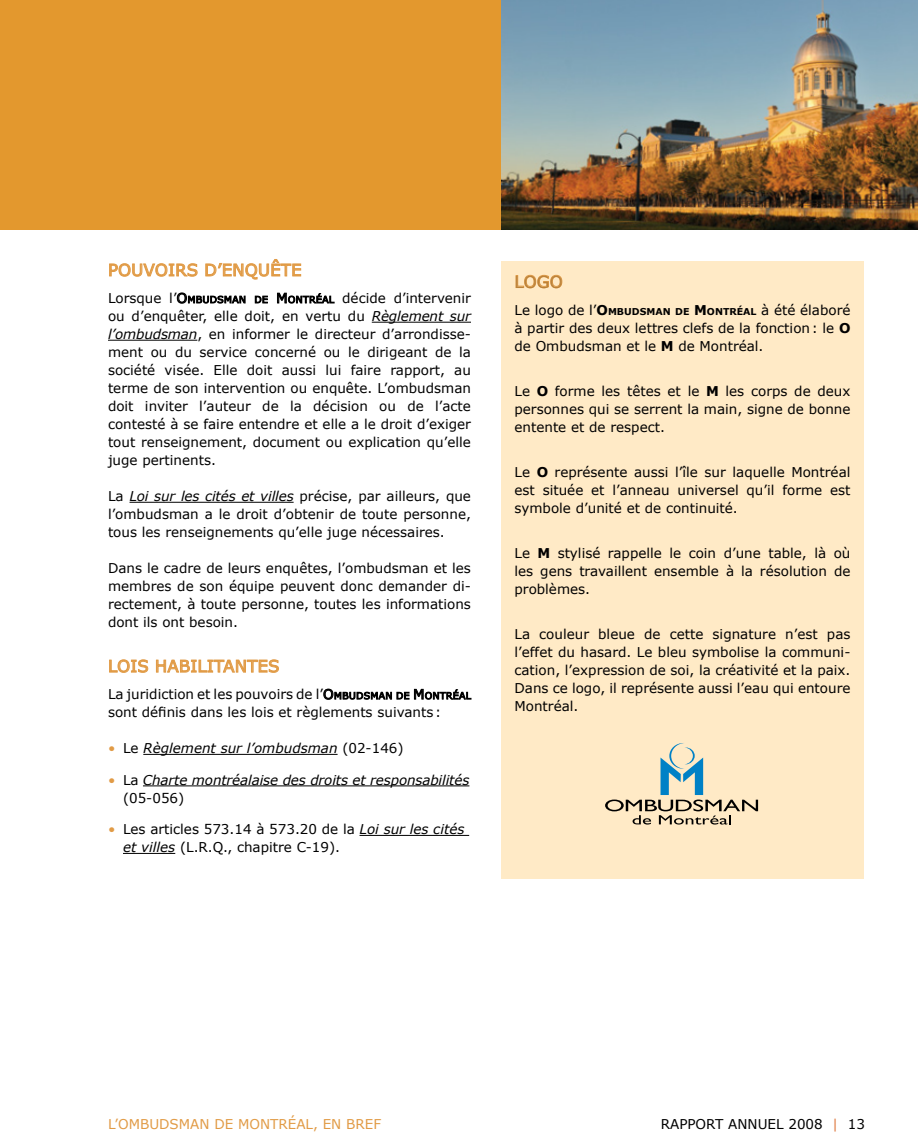
<style>
.page{position:relative;width:918px;height:1148px;background:#fff}
.page>*{position:absolute;margin:0;border:0;box-sizing:border-box;transform-origin:0 0}
.TITRE_AVEC_FILET{font:16.5px "Verdana";letter-spacing:.01em;color:#e19b46}
.TITRE_AVEC_FILET-2{font:16.5px "Verdana";color:#ba8139}
.COURANT{font:13.5px/18px "Verdana";color:#000;text-align:justify}
.BULLET{font:italic 13.5px/18px "Verdana";letter-spacing:-.01em;color:#000}
.BULLET-2{font:13.5px/18px "Verdana";color:#000}
.t1{font:13.5px "Verdana";color:#e19b46}
.s1{font-style:inherit}
.s2{font-size:9.45px}
.s3{font-style:italic}
.s4{font-style:normal;color:#e19b46}
.s5{font-style:normal}
.s6{color:#e19b46}
.s7{font-weight:700}
.s8{font-weight:700;font-size:9.45px}
.s9{color:#e07f48}
</style>
<div class="page">
<div style="left:0;top:0;width:918px;height:230px;background:#e3982e"></div>
<div style="left:501px;top:261px;width:363px;height:618px;background:#ffeac6"></div>
<svg style="left:516px;top:275px;width:46px;height:13px"></svg>
<hr style="left:372px;top:322px;width:99px;height:1px;background:#000">
<hr style="left:108px;top:340px;width:89px;height:1px;background:#000">
<hr style="left:130px;top:502px;width:164px;height:1px;background:#000">
<hr style="left:143px;top:754px;width:195px;height:1px;background:#000">
<hr style="left:143px;top:785px;width:326px;height:1px;background:#000">
<hr style="left:360px;top:835px;width:109px;height:1px;background:#000">
<hr style="left:123px;top:853px;width:52px;height:1px;background:#000">
<svg style="left:109px;top:263px;width:89px;height:13px"></svg>
<svg style="left:206px;top:259px;width:95px;height:20px"></svg>
<svg style="left:177px;top:292px;width:69px;height:12px"></svg>
<svg style="left:255px;top:295px;width:13px;height:9px"></svg>
<svg style="left:277px;top:292px;width:58px;height:12px"></svg>
<svg style="left:109px;top:659px;width:39px;height:13px"></svg>
<svg style="left:156px;top:659px;width:123px;height:13px"></svg>
<svg style="left:323px;top:688px;width:149px;height:12px"></svg>
<svg style="left:605px;top:743px;width:153px;height:81px"></svg>
<img style="left:501px;top:0;width:417px;height:230px">
<p class="TITRE_AVEC_FILET" style="left:108px;top:259px;width:195px">POUVOIRS D’ENQUÊTE</p>
<p class="COURANT" style="left:108px;top:289px;width:365px">Lorsque l’<span class="s1">O</span><span class="s2">MBUDSMAN DE</span> <span class="s1">M</span> <span class="s2">ONTRÉAL</span> décide d’intervenir ou d’enquêter, elle doit, en vertu du <span class="s3">Règlement sur l’ombudsman</span>, en informer le directeur d’arrondisse&shy;ment ou du service concerné ou le dirigeant de la société visée. Elle doit aussi lui faire rapport, au terme de son intervention ou enquête. L’ombudsman doit inviter l’auteur de la décision ou de l’acte contesté à se faire entendre et elle a le droit d’exiger tout renseignement, document ou explication qu’elle juge pertinents.</p>
<p class="COURANT" style="left:108px;top:487px;width:365px">La <span class="s3">Loi sur les cités et villes</span> précise, par ailleurs, que l’ombudsman a le droit d’obtenir de toute personne, tous les renseignements qu’elle juge nécessaires.</p>
<p class="COURANT" style="left:108px;top:559px;width:365px">Dans le cadre de leurs enquêtes, l’ombudsman et les membres de son équipe peuvent donc demander di&shy;rectement, à toute personne, toutes les informations dont ils ont besoin.</p>
<p class="TITRE_AVEC_FILET" style="left:108px;top:655px;width:173px">LOIS HABILITANTES</p>
<p class="COURANT" style="left:108px;top:685px;width:365px">La juridiction et les pouvoirs de l’<span class="s1">O</span><span class="s2">MBUDSMAN DE</span> <span class="s1">M</span> <span class="s2">ONTRÉAL </span>sont définis dans les lois et règlements suivants:</p>
<p class="BULLET" style="left:108px;top:739px;width:297px"><span class="s4">•</span> <span class="s5">Le</span> Règlement sur l’ombudsman <span class="s5">(02-146)</span></p>
<p class="BULLET" style="left:123px;top:771px;width:348px;text-indent:-15px"><span class="s4">•</span> <span class="s5">La</span> Charte montréalaise des droits et responsabilités <span class="s5">(05-056)</span></p>
<p class="BULLET-2" style="left:123px;top:820px;width:343px;text-indent:-15px"><span class="s6">•</span> Les articles 573.14 à 573.20 de la <span class="s3">Loi sur les cités et villes</span> (L.R.Q., chapitre C-19).</p>
<p class="TITRE_AVEC_FILET-2" style="left:514px;top:271px;width:50px">LOGO</p>
<p class="COURANT" style="left:514px;top:301px;width:338px">Le logo de l’<span class="s7">O</span><span class="s8">MBUDSMAN DE</span> <span class="s7">M</span> <span class="s8">ONTRÉAL</span> à été élaboré à partir des deux lettres clefs de la fonction: le <span class="s7">O </span>de Ombudsman et le <span class="s7">M</span> de Montréal.</p>
<p class="COURANT" style="left:514px;top:382px;width:338px">Le <span class="s7">O</span> forme les têtes et le <span class="s7">M</span> les corps de deux personnes qui se serrent la main, signe de bonne entente et de respect.</p>
<p class="COURANT" style="left:514px;top:463px;width:338px">Le <span class="s7">O</span> représente aussi l’île sur laquelle Montréal est située et l’anneau universel qu’il forme est symbole d’unité et de continuité.</p>
<p class="COURANT" style="left:514px;top:544px;width:337px">Le <span class="s7">M</span> stylisé rappelle le coin d’une table, là où les gens travaillent ensemble à la résolution de problèmes.</p>
<p class="COURANT" style="left:514px;top:625px;width:338px">La couleur bleue de cette signature n’est pas l’effet du hasard. Le bleu symbolise la communi&shy;cation, l’expression de soi, la créativité et la paix.<br>Dans ce logo, il représente aussi l’eau qui entoure Montréal.</p>
<p class="t1" style="left:108px;top:1115px;width:275px">L’OMBUDSMAN DE MONTRÉAL, EN BREF</p>
<p class="COURANT" style="left:661px;top:1115px;width:206px">RAPPORT ANNUEL 2008 <span class="s9">|</span> 13</p>
</div>
